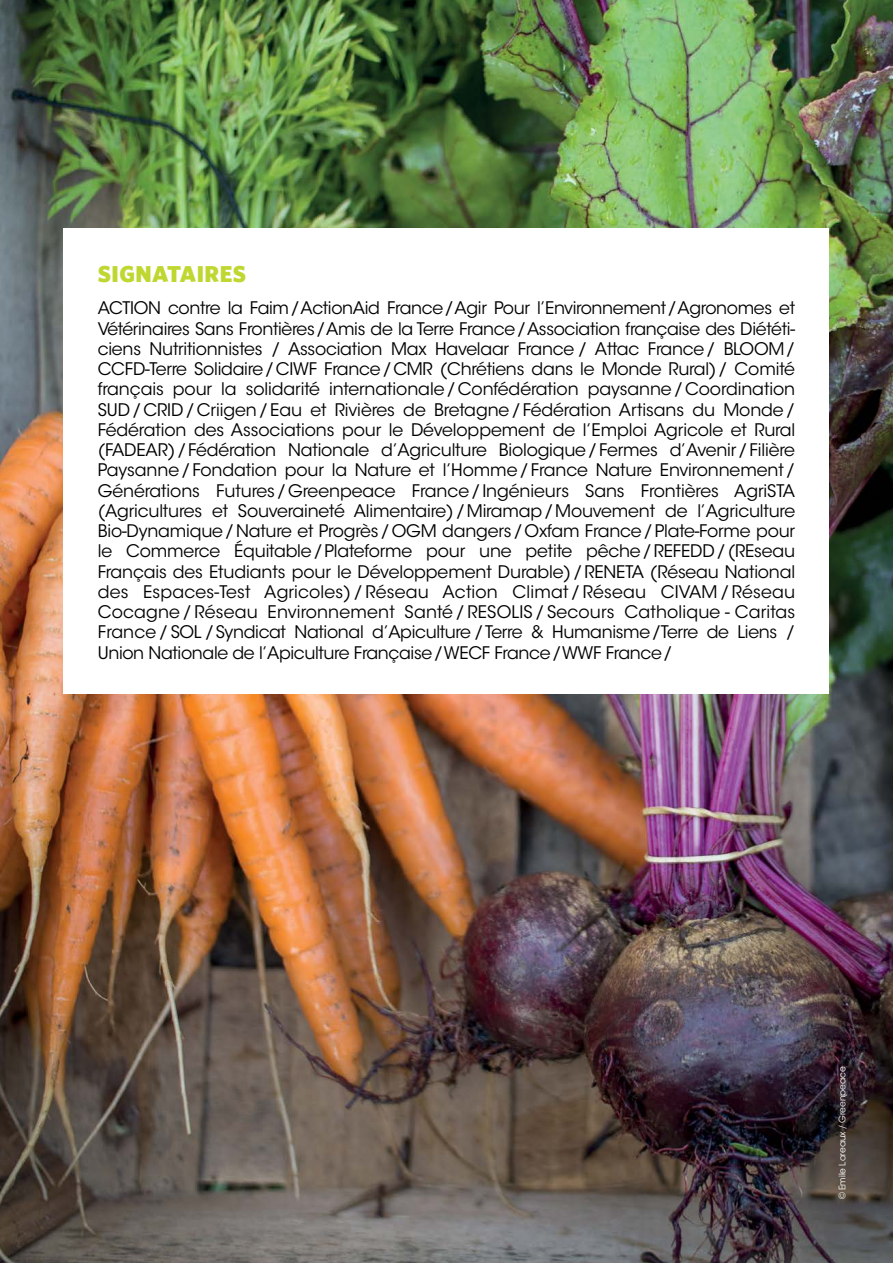
<style>
.page{position:relative;width:893px;height:1263px;background:#fff}
.page>*{position:absolute;margin:0;border:0;box-sizing:border-box;transform-origin:0 0}
.t1{font:900 23.1px "Whitney";letter-spacing:.02em;color:#bfd730}
.t2{font:17.25px/20.2px "ITC Avant Garde Std";letter-spacing:-.02em;color:#000;text-align:justify}
.t3{font:9px "Avant Garde Gothic C";color:#fff}
</style>
<div class="page">
<img style="left:0;top:0;width:893px;height:1263px">
<div style="left:64px;top:229px;width:765px;height:465px;background:#fff"></div>
<h1 class="t1" style="left:98px;top:260px;width:150px">SIGNATAIRES</h1>
<p class="t2" style="left:98px;top:298px;width:699px">ACTION contre la Faim/ActionAid France/Agir Pour l’Environnement/Agronomes et Vétérinaires Sans Frontières/Amis de la Terre France/Association française des Diététi&shy;ciens Nutritionnistes / Association Max Havelaar France / Attac France/ BLOOM/ CCFD-Terre Solidaire/CIWF France/CMR (Chrétiens dans le Monde Rural)/ Comité français pour la solidarité internationale/Confédération paysanne/Coordination SUD/CRID/Criigen/Eau et Rivières de Bretagne/Fédération Artisans du Monde/ Fédération des Associations pour le Développement de l’Emploi Agricole et Rural (FADEAR)/Fédération Nationale d’Agriculture Biologique/Fermes d’Avenir/Filière Paysanne/Fondation pour la Nature et l’Homme/France Nature Environnement/ Générations Futures/Greenpeace France/Ingénieurs Sans Frontières AgriSTA (Agricultures et Souveraineté Alimentaire)/Miramap/Mouvement de l’Agriculture Bio-Dynamique/Nature et Progrès/OGM dangers/Oxfam France/Plate-Forme pour le Commerce Équitable/Plateforme pour une petite pêche/REFEDD/(REseau Français des Etudiants pour le Développement Durable)/RENETA (Réseau National des Espaces-Test Agricoles) /Réseau Action Climat /Réseau CIVAM/Réseau Cocagne/Réseau Environnement Santé/RESOLIS / Secours Catholique - Caritas France / SOL /Syndicat National d’Apiculture / Terre &amp; Humanisme/Terre de Liens / Union Nationale de l’Apiculture Française/WECF France/WWF France/</p>
<p class="t3" style="left:837px;top:1199px;width:135px;rotate:-90deg">© Emile Loreaux / Greenpeace</p>
</div>
